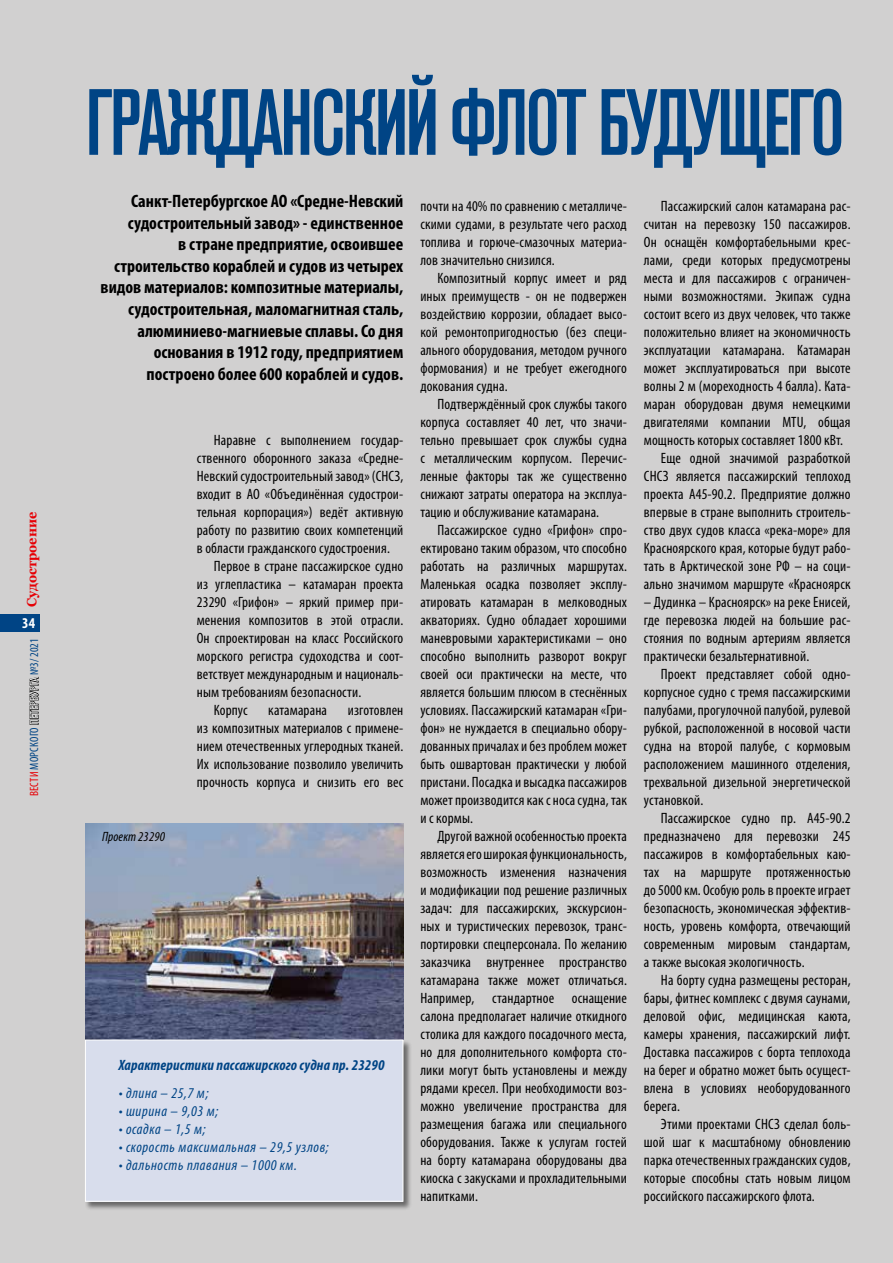
<style>
.page{position:relative;width:893px;height:1263px;background:#d1d0d0}
.page>*{position:absolute;margin:0;border:0;box-sizing:border-box;transform-origin:0 0}
.t1{font:500 condensed 93px "Akzidenz Grotesk Pro";letter-spacing:-.03em;color:#004485}
.t2{font:700 condensed 18px/21.6px "Myriad Pro";color:#000;text-align:right}
.t3{font:condensed 15px/18px "Myriad Pro";letter-spacing:.01em;color:#000;text-align:justify}
.t4{font:italic condensed 15px "Myriad Pro";letter-spacing:.04em;color:#004485}
.t5{font:italic 700 condensed 15px "Myriad Pro";letter-spacing:.01em;color:#004485}
.t6{font:700 condensed 15px "Myriad Pro";color:#fff}
.t7{font:700 13.5px "Georgia";color:#e60005;scale:.95 1}
.t8{font:italic condensed 13.5px "Myriad Pro";letter-spacing:.01em;color:#000}
.t9{font:condensed 12px "Myriad Pro";letter-spacing:.02em;color:#004485}
.s1{color:#e60005}
.s2{color:#000}
</style>
<div class="page">
<img style="left:85px;top:823px;width:318px;height:216px">
<div style="left:85px;top:1039px;width:327px;height:171px;background:#000;opacity:.5"></div>
<div style="left:85px;top:1040px;width:318px;height:161px;background:#d8ddec"></div>
<div style="left:85px;top:1039px;width:318px;height:162px;border:1px solid #fff"></div>
<div style="left:0;top:614px;width:40px;height:17px;background:#004485"></div>
<p class="t7" style="left:23px;top:607px;width:102px;rotate:-90deg">Судостроение</p>
<p class="t6" style="left:22px;top:614px;width:14px">34</p>
<p class="t9" style="left:27px;top:796px;width:160px;rotate:-90deg"><span class="s1">ВЕСТИ</span> МОРСКОГО <span class="s2">ПЕТЕРБУРГА</span> №3/ 2021</p>
<h1 class="t1" style="left:86px;top:62px;width:761px">ГРАЖДАНСКИЙ ФЛОТ БУДУЩЕГО</h1>
<p class="t2" style="left:101px;top:190px;width:304px">Санкт-Петербургское АО «Средне-Невский судостроительный завод» - единственное<br>в стране предприятие, освоившее строительство кораблей и судов из четырех видов материалов: композитные материалы, судостроительная, маломагнитная сталь, алюминиево-магниевые сплавы. Со дня основания в 1912 году, предприятием построено более 600 кораблей и судов.</p>
<p class="t3" style="left:661px;top:197px;width:191px">Пассажирский салон катамарана рас-</p>
<p class="t3" style="left:644px;top:215px;width:208px">считан на перевозку 150 пассажиров.</p>
<p class="t3" style="left:644px;top:233px;width:208px">Он оснащён комфортабельными крес-</p>
<p class="t3" style="left:644px;top:251px;width:208px">лами, среди которых предусмотрены</p>
<p class="t3" style="left:644px;top:269px;width:208px">места и для пассажиров с ограничен-</p>
<p class="t3" style="left:644px;top:287px;width:208px">ными возможностями. Экипаж судна</p>
<p class="t3" style="left:644px;top:305px;width:208px">состоит всего из двух человек, что также</p>
<p class="t3" style="left:644px;top:323px;width:208px">положительно влияет на экономичность</p>
<p class="t3" style="left:644px;top:341px;width:208px">эксплуатации катамарана. Катамаран</p>
<p class="t3" style="left:644px;top:359px;width:208px">может эксплуатироваться при высоте</p>
<p class="t3" style="left:644px;top:377px;width:208px">волны 2 м (мореходность 4 балла). Ката-</p>
<p class="t3" style="left:644px;top:395px;width:208px">маран оборудован двумя немецкими</p>
<p class="t3" style="left:644px;top:413px;width:208px">двигателями компании MTU, общая</p>
<p class="t3" style="left:644px;top:431px;width:201px">мощность которых составляет 1800 кВт.</p>
<p class="t3" style="left:661px;top:449px;width:191px">Еще одной значимой разработкой</p>
<p class="t3" style="left:644px;top:467px;width:208px">СНСЗ является пассажирский теплоход</p>
<p class="t3" style="left:644px;top:485px;width:208px">проекта А45-90.2. Предприятие должно</p>
<p class="t3" style="left:644px;top:503px;width:208px">впервые в стране выполнить строитель-</p>
<p class="t3" style="left:644px;top:521px;width:208px">ство двух судов класса «река-море» для</p>
<p class="t3" style="left:644px;top:539px;width:208px">Красноярского края, которые будут рабо-</p>
<p class="t3" style="left:644px;top:557px;width:208px">тать в Арктической зоне РФ – на соци-</p>
<p class="t3" style="left:644px;top:575px;width:208px">ально значимом маршруте «Красноярск</p>
<p class="t3" style="left:644px;top:593px;width:208px">– Дудинка – Красноярск» на реке Енисей, где перевозка людей на большие рас&shy;стояния по водным артериям является практически безальтернативной.</p>
<p class="t3" style="left:644px;top:665px;width:208px;text-indent:17px">Проект представляет собой одно&shy;корпусное судно с тремя пассажирскими палубами, прогулочной палубой, рулевой рубкой, расположенной в носовой части судна на второй палубе, с кормовым расположением машинного отделения, трехвальной дизельной энергетической установкой.</p>
<p class="t3" style="left:644px;top:809px;width:208px;text-indent:17px">Пассажирское судно пр. А45-90.2 предназначено для перевозки 245 пассажиров в комфортабельных каю&shy;тах на маршруте протяженностью до 5000 км. Особую роль в проекте играет безопасность, экономическая эффектив&shy;ность, уровень комфорта, отвечающий современным мировым стандартам, а также высокая экологичность.</p>
<p class="t3" style="left:644px;top:971px;width:208px;text-indent:17px">На борту судна размещены ресторан, бары, фитнес комплекс с двумя саунами, деловой офис, медицинская каюта, камеры хранения, пассажирский лифт.<br>Доставка пассажиров с борта теплохода на берег и обратно может быть осущест&shy;влена в условиях необорудованного берега.</p>
<p class="t3" style="left:644px;top:1115px;width:208px;text-indent:17px">Этими проектами СНСЗ сделал боль&shy;шой шаг к масштабному обновлению парка отечественных гражданских судов, которые способны стать новым лицом российского пассажирского флота.</p>
<p class="t3" style="left:420px;top:197px;width:208px">почти на 40% по сравнению с металличе&shy;скими судами, в результате чего расход топлива и горюче-смазочных материа&shy;лов значительно снизился.</p>
<p class="t3" style="left:420px;top:269px;width:208px;text-indent:17px">Композитный корпус имеет и ряд иных преимуществ - он не подвержен воздействию коррозии, обладает высо&shy;кой ремонтопригодностью (без специ&shy;ального оборудования, методом ручного формования) и не требует ежегодного докования судна.</p>
<p class="t3" style="left:420px;top:395px;width:208px;text-indent:17px">Подтверждённый срок службы такого корпуса составляет 40 лет, что значи&shy;тельно превышает срок службы судна с металлическим корпусом. Перечис&shy;ленные факторы так же существенно снижают затраты оператора на эксплуа&shy;тацию и обслуживание катамарана.</p>
<p class="t3" style="left:420px;top:521px;width:208px;text-indent:17px">Пассажирское судно «Грифон» спро&shy;ектировано таким образом, что способно работать на различных маршрутах.<br>Маленькая осадка позволяет эксплу&shy;атировать катамаран в мелководных акваториях. Судно обладает хорошими маневровыми характеристиками – оно способно выполнить разворот вокруг своей оси практически на месте, что является большим плюсом в стеснённых условиях. Пассажирский катамаран «Гри&shy;фон» не нуждается в специально обору&shy;дованных причалах и без проблем может быть ошвартован практически у любой пристани. Посадка и высадка пассажиров может производится как с носа судна, так и с кормы.</p>
<p class="t3" style="left:420px;top:827px;width:208px;text-indent:17px">Другой важной особенностью проекта является его широкая функциональность, возможность изменения назначения и модификации под решение различных задач: для пассажирских, экскурсион&shy;ных и туристических перевозок, транс&shy;портировки спецперсонала. По желанию заказчика внутреннее пространство катамарана также может отличаться.<br>Например, стандартное оснащение салона предполагает наличие откидного столика для каждого посадочного места, но для дополнительного комфорта сто&shy;лики могут быть установлены и между рядами кресел. При необходимости воз&shy;можно увеличение пространства для размещения багажа или специального оборудования. Также к услугам гостей на борту катамарана оборудованы два киоска с закусками и прохладительными напитками.</p>
<p class="t3" style="left:214px;top:431px;width:191px">Наравне с выполнением государ-</p>
<p class="t3" style="left:197px;top:449px;width:208px">ственного оборонного заказа «Средне-</p>
<p class="t3" style="left:197px;top:467px;width:208px">Невский судостроительный завод» (СНСЗ,</p>
<p class="t3" style="left:197px;top:485px;width:208px">входит в АО «Объединённая судострои-</p>
<p class="t3" style="left:197px;top:503px;width:208px">тельная корпорация») ведёт активную</p>
<p class="t3" style="left:197px;top:521px;width:208px">работу по развитию своих компетенций</p>
<p class="t3" style="left:197px;top:539px;width:195px">в области гражданского судостроения.</p>
<p class="t3" style="left:214px;top:557px;width:191px">Первое в стране пассажирское судно</p>
<p class="t3" style="left:197px;top:575px;width:208px">из углепластика – катамаран проекта</p>
<p class="t3" style="left:197px;top:593px;width:208px">23290 «Грифон» – яркий пример при-</p>
<p class="t3" style="left:197px;top:611px;width:208px">менения композитов в этой отрасли.</p>
<p class="t3" style="left:197px;top:629px;width:208px">Он спроектирован на класс Российского</p>
<p class="t3" style="left:197px;top:647px;width:208px">морского регистра судоходства и соот-</p>
<p class="t3" style="left:197px;top:665px;width:208px">ветствует международным и националь-</p>
<p class="t3" style="left:197px;top:683px;width:166px">ным требованиям безопасности.</p>
<p class="t3" style="left:214px;top:701px;width:35px">Корпус</p>
<p class="t3" style="left:268px;top:701px;width:60px">катамарана</p>
<p class="t3" style="left:197px;top:701px;width:208px;text-indent:151px">изготовлен из композитных материалов с примене&shy;нием отечественных углеродных тканей.<br>Их использование позволило увеличить прочность корпуса и снизить его вес</p>
<p class="t8" style="left:102px;top:828px;width:64px">Проект 23290</p>
<p class="t5" style="left:119px;top:1055px;width:267px">Характеристики пассажирского судна пр. 23290</p>
<p class="t4" style="left:119px;top:1084px;width:91px">• длина – 25,7 м;</p>
<p class="t4" style="left:119px;top:1102px;width:101px">• ширина – 9,03 м;</p>
<p class="t4" style="left:119px;top:1120px;width:88px">• осадка – 1,5 м;</p>
<p class="t4" style="left:119px;top:1138px;width:211px">• скорость максимальная – 29,5 узлов;</p>
<p class="t4" style="left:119px;top:1156px;width:180px">• дальность плавания – 1000 км.</p>
</div>
